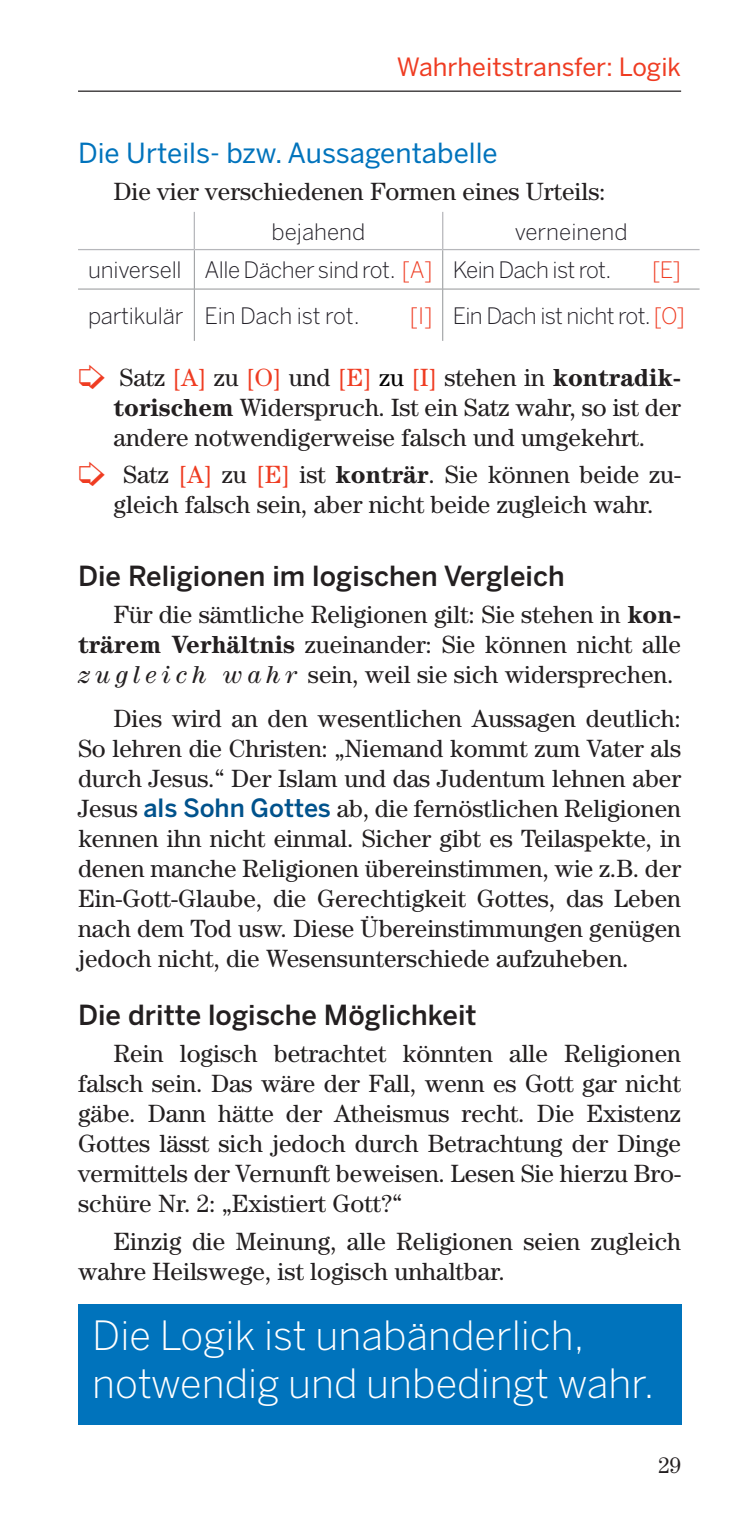
<style>
.page{position:relative;width:745px;height:1531px;background:#fff}
.page>*{position:absolute;margin:0;border:0;box-sizing:border-box;transform-origin:0 0}
.t1{font:300 40px/48px "Benton Sans";color:#fff}
.t2{font:500 27.5px "Benton Sans";color:#231f20}
.t3{font:27.5px "Benton Sans";color:#0073bc}
.t4{font:25px/30px "Century Std";color:#231f20;text-align:justify}
.t5{font:25px "Benton Sans";color:#ef3c22}
.t6{font:300 22.5px/38.5px "Benton Sans";letter-spacing:-.02em;color:#242129}
.t7{font:300 22.5px "Benton Sans";color:#242129}
.t8{font:300 22.5px "Benton Sans";color:#ef3c22}
.t9{font:22.5px "Century Std";color:#231f20}
.s1{color:#ef3c22}
.s2{color:#000}
.s3{font-weight:700}
.s4{font-style:italic}
.s5{font-family:"Benton Sans";font-weight:500;color:#00528c}
</style>
<div class="page">
<hr style="left:78px;top:91px;width:602px;height:1px;background:#231f20">
<hr style="left:194px;top:250px;width:1px;height:39px;background:#939598">
<hr style="left:442px;top:250px;width:1px;height:39px;background:#939598">
<hr style="left:78px;top:289px;width:116px;height:1px;background:#939598">
<hr style="left:194px;top:289px;width:248px;height:1px;background:#939598">
<hr style="left:194px;top:289px;width:1px;height:52px;background:#939598">
<hr style="left:442px;top:289px;width:257px;height:1px;background:#939598">
<hr style="left:442px;top:289px;width:1px;height:52px;background:#939598">
<hr style="left:193px;top:212px;width:2px;height:37px;background:#b6b7bb">
<hr style="left:442px;top:212px;width:1px;height:37px;background:#b6b7bb">
<hr style="left:78px;top:249px;width:116px;height:1px;background:#b6b7bb">
<hr style="left:194px;top:249px;width:248px;height:1px;background:#b6b7bb">
<hr style="left:442px;top:249px;width:257px;height:1px;background:#b6b7bb">
<div style="left:78px;top:1304px;width:602px;height:120px;background:#0073bc"></div>
<p class="t5" style="left:396px;top:52px;width:285px">Wahrheitstransfer: Logik</p>
<p class="t3" style="left:78px;top:137px;width:421px">Die Urteils- bzw. Aussagentabelle</p>
<p class="t4" style="left:113px;top:176px;width:493px">Die vier verschiedenen Formen eines Urteils:</p>
<p class="t7" style="left:271px;top:218px;width:95px">bejahend</p>
<p class="t6" style="left:88px;top:212px;width:540px;text-indent:426px">verneinend universell Alle Dächer sind rot. <span class="s1">[A]</span> Kein Dach ist rot.</p>
<p class="t8" style="left:651px;top:257px;width:31px">[E]</p>
<p class="t6" style="left:88px;top:296px;width:273px">partikulär Ein Dach ist rot.</p>
<p class="t6" style="left:409px;top:296px;width:276px"><span class="s1">[I]</span> Ein Dach ist nicht rot. <span class="s1">[O]</span></p>
<p class="t4" style="left:113px;top:362px;width:568px;text-indent:-35px"><span class="s1">➭</span> Satz <span class="s1">[A]</span> zu <span class="s1">[O]</span> und <span class="s1">[E]</span> <span class="s2">zu</span> <span class="s1">[I]</span> stehen in <span class="s3">kontradik&shy;torischem</span> Widerspruch. Ist ein Satz wahr, so ist der andere notwendigerweise falsch und umgekehrt.</p>
<p class="t4" style="left:78px;top:459px;width:604px;text-align:center"><span class="s1">➭</span> Satz <span class="s1">[A]</span> zu <span class="s1">[E]</span> ist <span class="s3">konträr</span>. Sie können beide zu&shy;gleich falsch sein, aber nicht beide zugleich wahr.</p>
<p class="t2" style="left:78px;top:559px;width:488px">Die Religionen im logischen Vergleich</p>
<p class="t4" style="left:78px;top:599px;width:604px;text-indent:35px">Für die sämtliche Religionen gilt: Sie stehen in <span class="s3">kon&shy;trärem Verhältnis</span> zueinander: Sie können nicht alle <span class="s4">z u g l e i c h w a h r</span> sein, weil sie sich widersprechen.</p>
<p class="t4" style="left:78px;top:703px;width:604px;text-indent:35px">Dies wird an den wesentlichen Aussagen deutlich:<br>So lehren die Christen: „Niemand kommt zum Vater als durch Jesus.“ Der Islam und das Judentum lehnen aber Jesus <span class="s5">als Sohn Gottes</span> ab, die fernöstlichen Religionen kennen ihn nicht einmal. Sicher gibt es Teilaspekte, in denen manche Religionen übereinstimmen, wie z.B. der Ein-Gott-Glaube, die Gerechtigkeit Gottes, das Leben nach dem Tod usw. Diese Übereinstimmungen genügen jedoch nicht, die Wesensunterschiede aufzuheben.</p>
<p class="t2" style="left:78px;top:999px;width:400px">Die dritte logische Möglichkeit</p>
<p class="t4" style="left:78px;top:1038px;width:604px;text-indent:35px">Rein logisch betrachtet könnten alle Religionen falsch sein. Das wäre der Fall, wenn es Gott gar nicht gäbe. Dann hätte der Atheismus recht. Die Existenz Gottes lässt sich jedoch durch Betrachtung der Dinge vermittels der Vernunft beweisen. Lesen Sie hierzu Bro&shy;schüre Nr. 2: „Existiert Gott?“</p>
<p class="t4" style="left:78px;top:1225px;width:604px;text-indent:35px">Einzig die Meinung, alle Religionen seien zugleich wahre Heilswege, ist logisch unhaltbar.</p>
<h1 class="t1" style="left:92px;top:1311px;width:563px">Die Logik ist unabänderlich, notwendig und unbedingt wahr.</h1>
<p class="t9" style="left:658px;top:1452px;width:24px">29</p>
</div>
